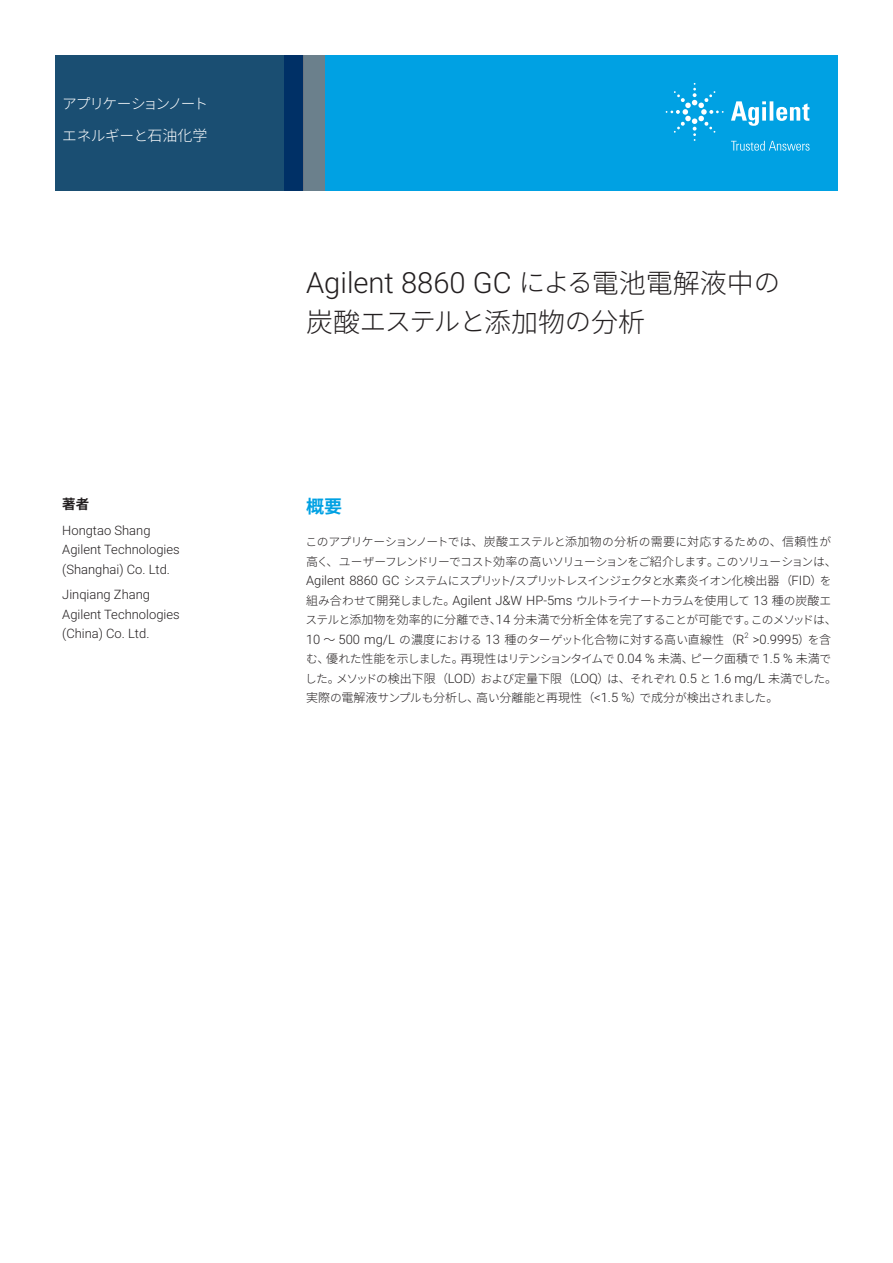
<style>
.page{position:relative;width:893px;height:1263px;background:#fff}
.page>*{position:absolute;margin:0;border:0;box-sizing:border-box;transform-origin:0 0}
.t1{font:300 29.1px "Roboto";color:#231f20}
.t2{font:300 27px "Noto Sans CJ Kjp";color:#231f20}
.Header_1{font:700 18px "Noto Sans CJ Kjp";color:#00a1e3}
.Doctype{font:300 14.7px "Noto Sans CJ Kjp";letter-spacing:-.115em;color:#fff}
.Area_Identifier{font:300 14.7px "Noto Sans CJ Kjp";letter-spacing:-.02em;color:#fff}
.DATA_author_title{font:700 13.5px "Noto Sans CJ Kjp";color:#231f20}
.DATA_author_name___info{font:300 12.9px/19.5px "Roboto";color:#231f20}
.Text{font:300 12.9px "Roboto";color:#231f20}
.Text-2{font:300 12px "Noto Sans CJ Kjp";color:#231f20}
.Text-3{font:300 11.7px/19.5px "Noto Sans CJ Kjp";letter-spacing:-.075em;color:#231f20}
.Text-4{font:300 7.5px "Roboto";color:#231f20}
.s1{font-size:15px}
.s2{font-family:"Noto Sans CJ Kjp";font-size:26.4px}
.s3{font-family:"Noto Sans CJ Kjp";font-size:27px}
.s4{font-size:26.4px}
.s5{font-size:12px}
.s6{font-family:"Roboto";font-size:12.9px}
.s7{font-family:"Noto Sans CJ Kjp";font-size:12px}
.s8{font-family:"Noto Sans CJ Kjp";font-size:11.7px}
.s9{font-size:11.7px}
</style>
<div class="page">
<div style="left:284px;top:55px;width:554px;height:135px;background:#00a1e3"></div>
<svg style="left:55px;top:55px;width:249px;height:135px;background:#184b71"></svg>
<div style="left:304px;top:55px;width:21px;height:135px;background:#6b808c"></div>
<svg style="left:731px;top:101px;width:78px;height:25px"></svg>
<svg style="left:666px;top:83px;width:58px;height:58px"></svg>
<svg style="left:731px;top:141px;width:78px;height:10px"></svg>
<p class="Doctype" style="left:62px;top:95px;width:148px">アプリケーションノート</p>
<p class="Area_Identifier" style="left:62px;top:127px;width:147px">エネルギーと<span class="s1">石油化学</span></p>
<p class="DATA_author_title" style="left:62px;top:497px;width:28px">著者</p>
<p class="DATA_author_name___info" style="left:62px;top:520px;width:119px">Hongtao Shang<br>Agilent Technologies (Shanghai) Co. Ltd.</p>
<p class="DATA_author_name___info" style="left:62px;top:584px;width:119px">Jinqiang Zhang<br>Agilent Technologies (China) Co. Ltd.</p>
<p class="t1" style="left:306px;top:262px;width:476px">Agilent 8860 GC <span class="s2">による</span><span class="s3">電池電解液中</span><span class="s2">の</span></p>
<p class="t2" style="left:306px;top:306px;width:341px">炭酸<span class="s4">エステルと</span>添加物<span class="s4">の</span>分析</p>
<p class="Header_1" style="left:306px;top:496px;width:37px">概要</p>
<p class="Text-3" style="left:305px;top:532px;width:533px">このアプリケーションノートでは<span class="s5">、炭酸</span>エステルと<span class="s5">添加物</span>の<span class="s5">分析</span>の<span class="s5">需要</span>に<span class="s5">対応</span>するための<span class="s5">、信頼性</span>が<span class="s5">高</span>く<span class="s5">、</span>ユーザーフレンドリーでコスト<span class="s5">効率</span>の<span class="s5">高</span>いソリューションをご<span class="s5">紹介</span>します<span class="s5">。</span>このソリューションは<span class="s5">、</span><span class="s6">Agilent 8860 GC</span> システムにスプリット<span class="s6">/</span>スプリットレスインジェクタと<span class="s5">水素炎</span>イオン<span class="s5">化検出器（</span><span class="s6">FID</span><span class="s5">）</span>を<span class="s5">組</span>み<span class="s5">合</span>わせて<span class="s5">開発</span>しました<span class="s5">。</span><span class="s6">Agilent J&amp;W HP-5ms</span> ウルトライナートカラムを<span class="s5">使用</span>して <span class="s6">13</span> <span class="s5">種</span>の<span class="s5">炭酸</span>エステルと<span class="s5">添加物</span>を<span class="s5">効率的</span>に<span class="s5">分離</span>でき<span class="s5">、</span><span class="s6">14</span> <span class="s5">分未満</span>で<span class="s5">分析全体</span>を<span class="s5">完了</span>することが<span class="s5">可能</span>です<span class="s5">。</span>このメソッドは<span class="s5">、</span><span class="s6">10</span> <span class="s5">～</span> <span class="s6">500 mg/L</span> の<span class="s5">濃度</span>における <span class="s6">13</span> <span class="s5">種</span>のターゲット<span class="s5">化合物</span>に<span class="s5">対</span>する<span class="s5">高</span>い<span class="s5">直線性（</span><span class="s6">R</span></p>
<p class="Text-4" style="left:744px;top:630px;width:6px">2</p>
<p class="Text" style="left:753px;top:630px;width:80px">&gt;0.9995<span class="s7">）</span><span class="s8">を</span><span class="s7">含</span></p>
<p class="Text-3" style="left:305px;top:649px;width:533px">む<span class="s5">、優</span>れた<span class="s5">性能</span>を<span class="s5">示</span>しました<span class="s5">。再現性</span>はリテンションタイムで <span class="s6">0.04 %</span> <span class="s5">未満、</span>ピーク<span class="s5">面積</span>で <span class="s6">1.5 %</span> <span class="s5">未満</span>でした<span class="s5">。</span>メソッドの<span class="s5">検出下限（</span><span class="s6">LOD</span><span class="s5">）</span>および<span class="s5">定量下限（</span><span class="s6">LOQ</span><span class="s5">）</span>は<span class="s5">、</span>それぞれ <span class="s6">0.5</span> と <span class="s6">1.6 mg/L</span> <span class="s5">未満</span>でした<span class="s5">。</span></p>
<p class="Text-2" style="left:306px;top:691px;width:474px">実際<span class="s9">の</span>電解液<span class="s9">サンプルも</span>分析<span class="s9">し</span>、高<span class="s9">い</span>分離能<span class="s9">と</span>再現性（<span class="s6">&lt;1.5 %</span>）<span class="s9">で</span>成分<span class="s9">が</span>検出<span class="s9">されました</span>。</p>
</div>
